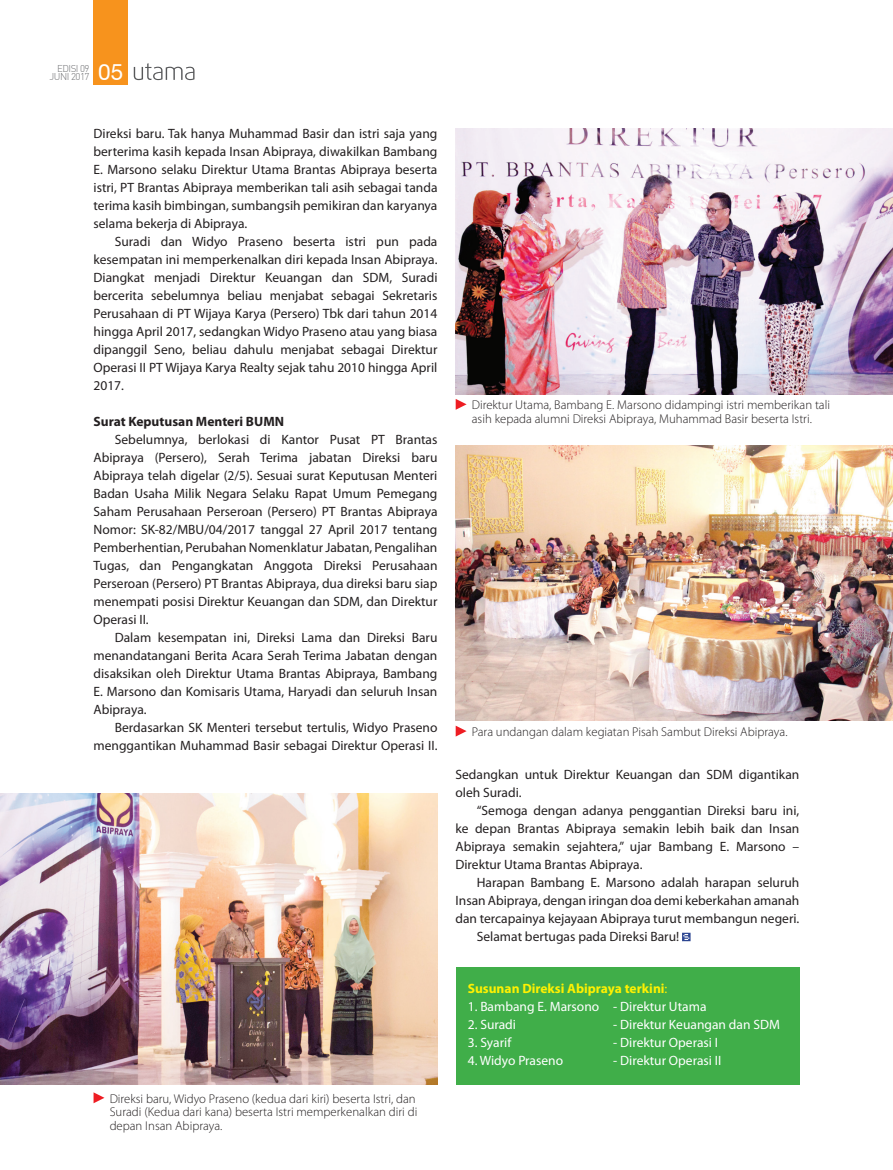
<style>
.page{position:relative;width:893px;height:1170px;background:#fff}
.page>*{position:absolute;margin:0;border:0;box-sizing:border-box;transform-origin:0 0}
.t1{font:22.5px "Helvetica Neue CE";color:#fff}
.t2{font:13.5px/18px "Myriad Pro";color:#231f20;text-align:justify}
.t3{font:13.5px "Myriad Pro";color:#fff}
.t4{font:700 13.5px "Myriad Pro";color:#fff101}
.t5{font:700 13.5px "Myriad Pro";color:#231f20}
.t6{font:300 12.75px/13.5px "Myriad Pro";color:#231f20}
.t7{font:300 9.75px "DIN";letter-spacing:-.05em;color:#6f7073}
.s1{font-weight:400}
</style>
<div class="page">
<div style="left:456px;top:966px;width:343px;height:118px;background:#40ae49"></div>
<svg style="left:134px;top:63px;width:60px;height:17px"></svg>
<div style="left:94px;top:0;width:34px;height:84px;background:#f7931d"></div>
<svg style="left:682px;top:932px;width:9px;height:9px"></svg>
<img style="left:0;top:793px;width:437px;height:291px">
<img style="left:456px;top:128px;width:437px;height:266px">
<img style="left:456px;top:445px;width:437px;height:275px">
<svg style="left:456px;top:399px;width:11px;height:11px"></svg>
<svg style="left:456px;top:726px;width:11px;height:10px"></svg>
<svg style="left:94px;top:1092px;width:10px;height:11px"></svg>
<p class="t7" style="left:57px;top:62px;width:34px">Edisi 09</p>
<p class="t7" style="left:50px;top:70px;width:6px">JUNI</p>
<p class="t7" style="left:71px;top:70px;width:20px">2017</p>
<h1 class="t1" style="left:98px;top:58px;width:27px">05</h1>
<p class="t2" style="left:94px;top:124px;width:345px">Direksi baru. Tak hanya Muhammad Basir dan istri saja yang berterima kasih kepada Insan Abipraya, diwakilkan Bambang E. Marsono selaku Direktur Utama Brantas Abipraya beserta istri, PT Brantas Abipraya memberikan tali asih sebagai tanda terima kasih bimbingan, sumbangsih pemikiran dan karyanya selama bekerja di Abipraya.</p>
<p class="t2" style="left:94px;top:232px;width:345px;text-indent:21px">Suradi dan Widyo Praseno beserta istri pun pada kesempatan ini memperkenalkan diri kepada Insan Abipraya.<br>Diangkat menjadi Direktur Keuangan dan SDM, Suradi bercerita sebelumnya beliau menjabat sebagai Sekretaris Perusahaan di PT Wijaya Karya (Persero) Tbk dari tahun 2014 hingga April 2017, sedangkan Widyo Praseno atau yang biasa dipanggil Seno, beliau dahulu menjabat sebagai Direktur Operasi II PT Wijaya Karya Realty sejak tahu 2010 hingga April 2017.</p>
<p class="t5" style="left:94px;top:413px;width:192px">Surat Keputusan Menteri BUMN</p>
<p class="t2" style="left:94px;top:430px;width:345px;text-indent:21px">Sebelumnya, berlokasi di Kantor Pusat PT Brantas Abipraya (Persero), Serah Terima jabatan Direksi baru Abipraya telah digelar (2/5). Sesuai surat Keputusan Menteri Badan Usaha Milik Negara Selaku Rapat Umum Pemegang Saham Perusahaan Perseroan (Persero) PT Brantas Abipraya Nomor: SK-82/MBU/04/2017 tanggal 27 April 2017 tentang Pemberhentian, Perubahan Nomenklatur Jabatan, Pengalihan Tugas, dan Pengangkatan Anggota Direksi Perusahaan Perseroan (Persero) PT Brantas Abipraya, dua direksi baru siap menempati posisi Direktur Keuangan dan SDM, dan Direktur Operasi II.</p>
<p class="t2" style="left:94px;top:628px;width:345px;text-indent:21px">Dalam kesempatan ini, Direksi Lama dan Direksi Baru menandatangani Berita Acara Serah Terima Jabatan dengan disaksikan oleh Direktur Utama Brantas Abipraya, Bambang E. Marsono dan Komisaris Utama, Haryadi dan seluruh Insan Abipraya.</p>
<p class="t2" style="left:94px;top:718px;width:345px;text-align:right">Berdasarkan SK Menteri tersebut tertulis, Widyo Praseno menggantikan Muhammad Basir sebagai Direktur Operasi II.</p>
<p class="t6" style="left:110px;top:1091px;width:309px">Direksi baru, Widyo Praseno (kedua dari kiri) beserta Istri, dan<br>Suradi (Kedua dari kana) beserta Istri memperkenalkan diri di depan Insan Abipraya.</p>
<p class="t6" style="left:472px;top:398px;width:360px">Direktur Utama, Bambang E. Marsono didampingi istri memberikan tali asih kepada alumni Direksi Abipraya, Muhammad Basir beserta Istri.</p>
<p class="t6" style="left:472px;top:724px;width:317px">Para undangan dalam kegiatan Pisah Sambut Direksi Abipraya.</p>
<p class="t2" style="left:455px;top:765px;width:345px">Sedangkan untuk Direktur Keuangan dan SDM digantikan oleh Suradi.</p>
<p class="t2" style="left:455px;top:801px;width:345px;text-indent:21px">“Semoga dengan adanya penggantian Direksi baru ini, ke depan Brantas Abipraya semakin lebih baik dan Insan Abipraya semakin sejahtera,” ujar Bambang E. Marsono – Direktur Utama Brantas Abipraya.</p>
<p class="t2" style="left:477px;top:873px;width:324px">Harapan Bambang E. Marsono adalah harapan seluruh</p>
<p class="t2" style="left:455px;top:891px;width:345px">Insan Abipraya, dengan iringan doa demi keberkahan amanah</p>
<p class="t2" style="left:455px;top:909px;width:345px">dan tercapainya kejayaan Abipraya turut membangun negeri.</p>
<p class="t2" style="left:477px;top:927px;width:204px">Selamat bertugas pada Direksi Baru!</p>
<p class="t4" style="left:468px;top:979px;width:201px">Susunan Direksi Abipraya terkini<span class="s1">:</span></p>
<p class="t3" style="left:468px;top:997px;width:240px">1. Bambang E. Marsono - Direktur Utama</p>
<p class="t3" style="left:468px;top:1015px;width:50px">2. Suradi</p>
<p class="t3" style="left:613px;top:1015px;width:168px">- Direktur Keuangan dan SDM</p>
<p class="t3" style="left:468px;top:1033px;width:45px">3. Syarif</p>
<p class="t3" style="left:613px;top:1033px;width:106px">- Direktur Operasi I</p>
<p class="t3" style="left:468px;top:1051px;width:97px">4. Widyo Praseno</p>
<p class="t3" style="left:613px;top:1051px;width:110px">- Direktur Operasi II</p>
</div>
